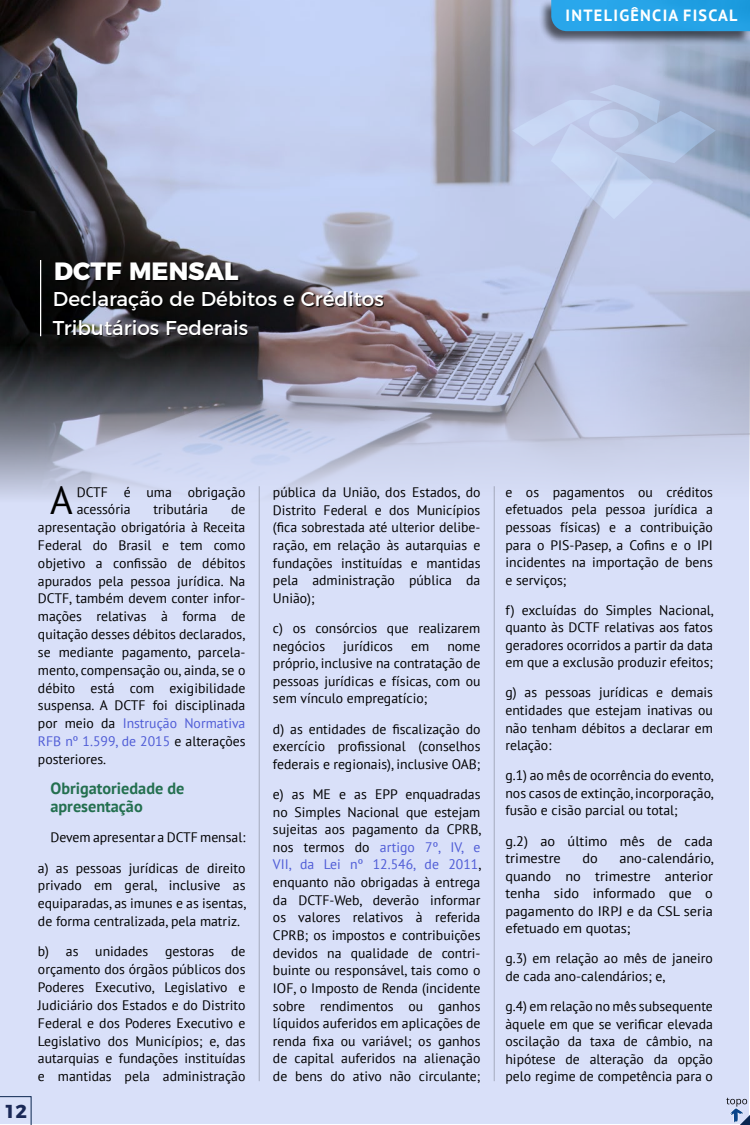
<style>
.page{position:relative;width:750px;height:1125px;background:#fff}
.page>*{position:absolute;margin:0;border:0;box-sizing:border-box;transform-origin:0 0}
.t1{font:38.75px "PT Sans";color:#000}
.t2{font:800 25px "Montserrat";color:#fff}
.t3{font:20px/28.8px "Montserrat";color:#fff}
.t4{font:700 18.75px "Montserrat";color:#1a2857}
.t5{font:700 16.25px/17.9px "PT Sans";color:#247050}
.t6{font:700 16.25px "PT Sans";letter-spacing:.08em;color:#fff}
.t7{font:13.75px/17.6px "PT Sans";color:#000;text-align:justify}
.t8{font:13.75px/17.5px "PT Sans";color:#000;scale:1.04 1}
.s1{color:#4f5cd6}
</style>
<div class="page">
<div style="left:0;top:0;width:749px;height:1124px;background:#d9e0f9"></div>
<svg style="left:0;top:0;width:750px;height:520px"></svg>
<svg style="left:512px;top:85px;width:204px;height:134px;background:#b8c6e5"></svg>
<div style="left:589px;top:109px;width:50px;height:29px;background:#c3d1ef;border-radius:50%"></div>
<svg style="left:0;top:1096px;width:31px;height:29px"></svg>
<svg style="left:726px;top:1098px;width:24px;height:27px"></svg>
<hr style="left:259px;top:486px;width:1px;height:595px;background:#000">
<hr style="left:494px;top:486px;width:1px;height:595px;background:#000">
<div style="left:538px;top:0;width:212px;height:45px;background:#000;opacity:.75"></div>
<svg style="left:551px;top:0;width:199px;height:31px;background:#25a2e5"></svg>
<div style="left:54px;top:292px;width:330px;height:45px;background:#000;opacity:.75"></div>
<div style="left:56px;top:263px;width:185px;height:20px;background:#000;opacity:.75"></div>
<hr style="left:40px;top:260px;width:1px;height:76px;background:#fff">
<p class="t6" style="left:566px;top:5px;width:174px">INTELIGÊNCIA FISCAL</p>
<h2 class="t2" style="left:54px;top:251px;width:186px">DCTF MENSAL</h2>
<h3 class="t3" style="left:53px;top:283px;width:332px">Declaração de Débitos e Créditos<br>Tributários Federais</h3>
<h3 class="t4" style="left:4px;top:1096px;width:24px">12</h3>
<h1 class="t1" style="left:50px;top:476px;width:24px">A</h1>
<p class="t7" style="left:77px;top:483px;width:170px">DCTF é uma obrigação acessória</p>
<p class="t7" style="left:154px;top:500px;width:56px">tributária</p>
<p class="t7" style="left:38px;top:500px;width:209px;text-indent:193px">de apresentação obrigatória à Receita Federal do Brasil e tem como objetivo a confissão de débitos apurados pela pessoa jurídica. Na DCTF, também devem conter infor&shy;mações relativas à forma de quitação desses débitos declarados, se mediante pagamento, parcela&shy;mento, compensação ou, ainda, se o débito está com exigibilidade suspensa. A DCTF foi disciplinada por meio da <span class="s1">Instrução Normativa RFB nº 1.599, de 2015</span> e alterações posteriores.</p>
<p class="t5" style="left:50px;top:779px;width:136px">Obrigatoriedade de apresentação</p>
<p class="t7" style="left:50px;top:828px;width:197px">Devem apresentar a DCTF mensal:</p>
<p class="t7" style="left:38px;top:859px;width:210px">a) as pessoas jurídicas de direito privado em geral, inclusive as equiparadas, as imunes e as isentas, de forma centralizada, pela matriz.</p>
<p class="t7" style="left:38px;top:942px;width:209px">b) as unidades gestoras de orçamento dos órgãos públicos dos Poderes Executivo, Legislativo e Judiciário dos Estados e do Distrito Federal e dos Poderes Executivo e Legislativo dos Municípios; e, das autarquias e fundações instituídas e mantidas pela administração</p>
<p class="t7" style="left:273px;top:483px;width:209px">pública da União, dos Estados, do Distrito Federal e dos Municípios (fica sobrestada até ulterior delibe&shy;ração, em relação às autarquias e fundações instituídas e mantidas pela administração pública da União);</p>
<p class="t7" style="left:273px;top:619px;width:209px">c) os consórcios que realizarem negócios</p>
<p class="t7" style="left:343px;top:637px;width:51px">jurídicos</p>
<p class="t7" style="left:411px;top:637px;width:20px">em</p>
<p class="t7" style="left:273px;top:637px;width:209px;text-indent:174px">nome próprio, inclusive na contratação de pessoas jurídicas e físicas, com ou sem vínculo empregatício;</p>
<p class="t7" style="left:273px;top:720px;width:209px">d) as entidades de fiscalização do exercício profissional (conselhos federais e regionais), inclusive OAB;</p>
<p class="t7" style="left:273px;top:785px;width:210px">e) as ME e as EPP enquadradas no Simples Nacional que estejam sujeitas aos pagamento da CPRB, nos termos do <span class="s1">artigo 7º, IV, e VII, da Lei nº 12.546, de 2011</span>, enquanto não obrigadas à entrega da DCTF-Web, deverão informar os valores relativos à referida CPRB; os impostos e contribuições devidos na qualidade de contri&shy;buinte ou responsável, tais como o IOF, o Imposto de Renda (incidente sobre rendimentos ou ganhos líquidos auferidos em aplicações de renda fixa ou variável; os ganhos de capital auferidos na alienação de bens do ativo não circulante;</p>
<p class="t7" style="left:505px;top:483px;width:209px">e os pagamentos ou créditos efetuados pela pessoa jurídica a pessoas físicas) e a contribuição para o PIS-Pasep, a Cofins e o IPI incidentes na importação de bens e serviços;</p>
<p class="t7" style="left:505px;top:601px;width:210px">f) excluídas do Simples Nacional, quanto às DCTF relativas aos fatos geradores ocorridos a partir da data em que a exclusão produzir efeitos;</p>
<p class="t7" style="left:505px;top:684px;width:209px">g) as pessoas jurídicas e demais entidades que estejam inativas ou não tenham débitos a declarar em relação:</p>
<p class="t7" style="left:505px;top:766px;width:210px">g.1) ao mês de ocorrência do evento, nos casos de extinção, incorporação, fusão e cisão parcial ou total;</p>
<p class="t8" style="left:505px;top:832px;width:201px">g.2) ao último mês de cada trimestre</p>
<p class="t8" style="left:505px;top:849px;width:202px;text-align:justify;text-indent:114px">ano-calendário, quando no trimestre anterior tenha sido informado que o pagamento do IRPJ e da CSL seria efetuado em quotas;</p>
<p class="t7" style="left:505px;top:949px;width:209px">g.3) em relação ao mês de janeiro de cada ano-calendários; e,</p>
<p class="t7" style="left:505px;top:997px;width:209px">g.4) em relação no mês subsequente àquele em que se verificar elevada oscilação da taxa de câmbio, na hipótese de alteração da opção pelo regime de competência para o</p>
<p class="t8" style="left:582px;top:849px;width:16px">do</p>
</div>
